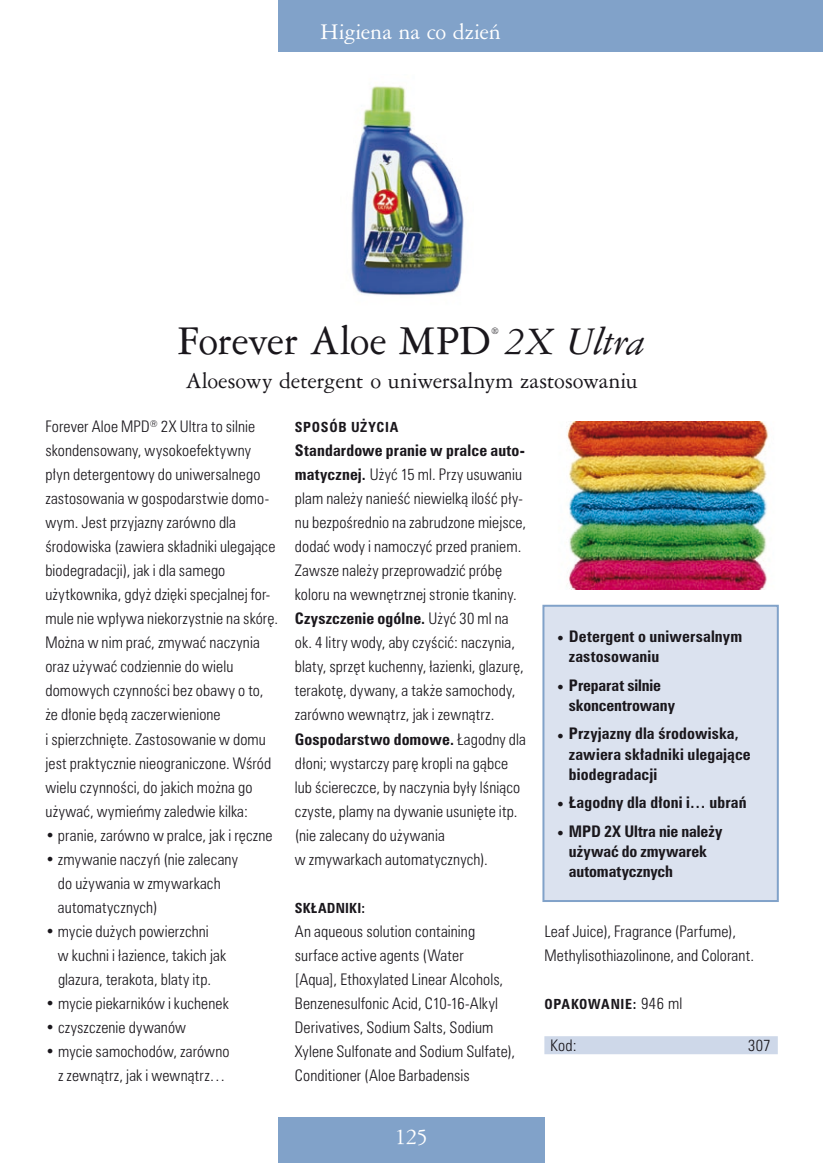
<style>
.page{position:relative;width:823px;height:1163px;background:#fff}
.page>*{position:absolute;margin:0;border:0;box-sizing:border-box;transform-origin:0 0}
.t1{font:44px "American Garamond PL";letter-spacing:-.015em;color:#1a171c}
.t2{font:24px "American Garamond PL";letter-spacing:-.01em;color:#1a171c}
.t3{font:24px "American Garamond PL";letter-spacing:-.01em;color:#fff}
.t4{font:300 condensed 16px/24px "Zurich PL";letter-spacing:.005em;color:#1a171c}
.t5{font:700 condensed 16px/20px "Zurich PL";letter-spacing:.005em;color:#1a171c}
.t6{font:700 condensed 14px "Zurich PL";letter-spacing:.045em;color:#1a171c}
.t7{font:700 condensed 14px "Zurich PL";letter-spacing:.015em;color:#1a171c}
.t8{font:9.6px "American Garamond PL";color:#1a171c}
.s1{font-style:italic;font-size:42px}
.s2{font-weight:700}
.s3{font-weight:300;font-size:16px}
</style>
<div class="page">
<div style="left:278px;top:1117px;width:266px;height:45px;background:#81a2c9"></div>
<div style="left:278px;top:0;width:544px;height:51px;background:#81a2c9"></div>
<div style="left:544px;top:1036px;width:233px;height:18px;background:#ced8e9"></div>
<img style="left:351px;top:86px;width:113px;height:209px">
<img style="left:566px;top:421px;width:203px;height:168px">
<div style="left:543px;top:605px;width:234px;height:295px;background:#dbe2ef"></div>
<div style="left:542px;top:604px;width:236px;height:297px;border:2px solid #81a2c9"></div>
<h2 class="t3" style="left:320px;top:18px;width:182px">Higiena na co dzieƒ</h2>
<h1 class="t1" style="left:177px;top:314px;width:469px">Forever Aloe MPD <span class="s1">2X Ultra</span></h1>
<p class="t8" style="left:491px;top:326px;width:9px">®</p>
<h2 class="t2" style="left:185px;top:366px;width:453px">Aloesowy detergent o uniwersalnym zastosowaniu</h2>
<p class="t4" style="left:45px;top:414px;width:234px">Forever Aloe MPD<sup>®</sup> 2X Ultra to silnie skondensowany, wysokoefektywny p∏yn detergentowy do uniwersalnego zastosowania w gospodarstwie domo&shy;wym. Jest przyjazny zarówno dla Êrodowiska (zawiera sk∏adniki ulegajàce biodegradacji), jak i dla samego u˝ytkownika, gdy˝ dzi´ki specjalnej for&shy;mule nie wp∏ywa niekorzystnie na skór´.<br>Mo˝na w nim praç, zmywaç naczynia oraz u˝ywaç codziennie do wielu domowych czynnoÊci bez obawy o to, ˝e d∏onie b´dà zaczerwienione<br>i spierzchni´te. Zastosowanie w domu jest praktycznie nieograniczone. WÊród wielu czynnoÊci, do jakich mo˝na go u˝ywaç, wymieƒmy zaledwie kilka:</p>
<p class="t4" style="left:45px;top:822px;width:229px">• pranie, zarówno w pralce, jak i r´czne</p>
<p class="t4" style="left:58px;top:846px;width:181px;text-indent:-13px">• zmywanie naczyƒ (nie zalecany do u˝ywania w zmywarkach automatycznych)</p>
<p class="t4" style="left:58px;top:918px;width:169px;text-indent:-13px">• mycie du˝ych powierzchni<br>w kuchni i łazience, takich jak glazura, terakota, blaty itp.</p>
<p class="t4" style="left:45px;top:990px;width:185px">• mycie piekarników i kuchenek</p>
<p class="t4" style="left:45px;top:1014px;width:142px">• czyszczenie dywanów</p>
<p class="t4" style="left:45px;top:1038px;width:185px;text-align:center">• mycie samochodów, zarówno z zewnàtrz, jak i wewnàtrz…</p>
<p class="t6" style="left:295px;top:419px;width:105px">SPOSÓB U˚YCIA</p>
<p class="t4" style="left:295px;top:438px;width:233px"><span class="s2">Standardowe pranie w pralce auto&shy;matycznej.</span> U˝yç 15 ml. Przy usuwaniu plam nale˝y nanieÊç niewielkà iloÊç pły&shy;nu bezpoÊrednio na zabrudzone miejsce, dodaç wody i namoczyç przed praniem.<br>Zawsze nale˝y przeprowadziç prób´ koloru na wewn´trznej stronie tkaniny.<br><span class="s2">Czyszczenie ogólne.</span> U˝yç 30 ml na ok. 4 litry wody, aby czyÊciç: naczynia, blaty, sprz´t kuchenny, łazienki, glazur´, terakot´, dywany, a tak˝e samochody, zarówno wewnàtrz, jak i zewnàtrz.<br><span class="s2">Gospodarstwo domowe.</span> Łagodny dla dłoni; wystarczy par´ kropli na gàbce lub Êciereczce, by naczynia były lÊniàco czyste, plamy na dywanie usuni´te itp. (nie zalecany do u˝ywania<br>w zmywarkach automatycznych).</p>
<p class="t7" style="left:295px;top:899px;width:72px">SK¸ADNIKI:</p>
<p class="t4" style="left:295px;top:918px;width:222px">An aqueous solution containing surface active agents (Water<br>[Aqua], Ethoxylated Linear Alcohols, Benzenesulfonic Acid, C10-16-Alkyl Derivatives, Sodium Salts, Sodium Xylene Sulfonate and Sodium Sulfate), Conditioner (Aloe Barbadensis</p>
<p class="t4" style="left:544px;top:918px;width:211px">Leaf Juice), Fragrance (Parfume),<br>Methylisothiazolinone, and Colorant.</p>
<p class="t5" style="left:568px;top:626px;width:175px;text-indent:-13px">• Detergent o uniwersalnym zastosowaniu</p>
<p class="t5" style="left:568px;top:675px;width:107px;text-indent:-13px">• Preparat silnie skoncentrowany</p>
<p class="t5" style="left:568px;top:723px;width:183px;text-indent:-13px">• Przyjazny dla Êrodowiska, zawiera sk∏adniki ulegajàce biodegradacji</p>
<p class="t5" style="left:555px;top:792px;width:192px">• ¸agodny dla d∏oni i… ubraƒ</p>
<p class="t5" style="left:568px;top:820px;width:155px;text-indent:-13px">• MPD 2X Ultra nie nale˝y u˝ywaç do zmywarek automatycznych</p>
<p class="t6" style="left:544px;top:995px;width:139px">OPAKOWANIE: <span class="s3">946 ml</span></p>
<p class="t4" style="left:549px;top:1033px;width:28px">Kod:</p>
<p class="t4" style="left:747px;top:1033px;width:24px">307</p>
<h2 class="t3" style="left:394px;top:1121px;width:36px">125</h2>
</div>
